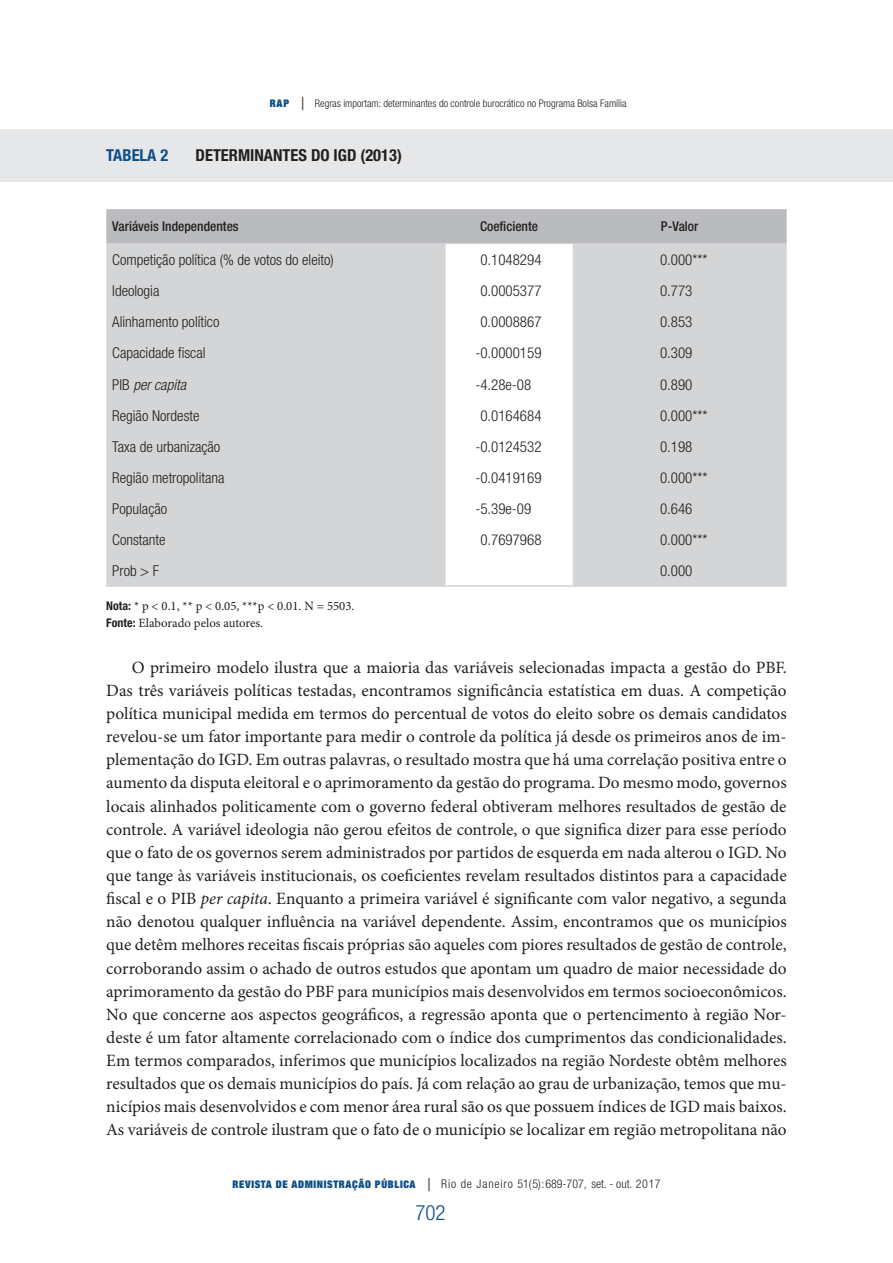
<style>
.page{position:relative;width:893px;height:1263px;background:#fff}
.page>*{position:absolute;margin:0;border:0;box-sizing:border-box;transform-origin:0 0}
.t1{font:300 condensed 21px "Helvetica Neue LT Std";color:#0c4f89}
.texto_3{font:17.25px/23.1px "Minion Pro";color:#231f20;text-align:justify}
.tit_tab{font:700 condensed 16.5px "Helvetica Neue LT Std";color:#231f20}
.tit_tab-2{font:700 condensed 16.5px "Helvetica Neue LT Std";color:#0c4f89}
.TEXTO_TAB{font:300 condensed 15px "Helvetica Neue LT Std";color:#231f20}
.TEXTO_TAB-2{font:italic 300 condensed 15px "Helvetica Neue LT Std";color:#231f20}
.GARGANTA{font:500 condensed 13.5px "Helvetica Neue LT Std";color:#231f20}
.fonte{font:12.75px "Minion Pro";color:#231f20}
.t2{font:300 condensed 12px "Helvetica Neue LT Std";letter-spacing:.07em;color:#231f20}
.t3{font:300 condensed 10.5px "Helvetica Neue LT Std";color:#231f20}
.s1{font-family:"Helvetica Neue";font-weight:900;font-stretch:expanded;color:#0c4f89}
.s2{font-size:18px}
.s3{font-style:normal}
.s4{font-family:"Helvetica Neue LT Std";font-weight:700;font-stretch:condensed;font-size:12px}
.s5{font-style:italic}
.s6{font-family:"Helvetica Neue";font-weight:900;font-stretch:expanded;font-size:10.5px;color:#0c4f89}
</style>
<div class="page">
<div style="left:0;top:129px;width:893px;height:52px;background:#e6e7e9"></div>
<div style="left:106px;top:209px;width:681px;height:35px;background:#babbbe"></div>
<svg style="left:106px;top:244px;width:681px;height:341px;fill:#d4d5d7"></svg>
<hr style="left:106px;top:585px;width:340px;height:2px;background:#d1d2d4">
<hr style="left:446px;top:585px;width:127px;height:2px;background:#d1d2d4">
<hr style="left:573px;top:585px;width:214px;height:2px;background:#d1d2d4">
<p class="t3" style="left:270px;top:98px;width:358px"><span class="s1">RAP</span> <span class="s2">|</span> Regras importam: determinantes do controle burocrático no Programa Bolsa Família</p>
<p class="tit_tab-2" style="left:106px;top:145px;width:63px">TABELA 2</p>
<p class="tit_tab" style="left:196px;top:145px;width:208px">DETERMINANTES DO IGD (2013)</p>
<p class="GARGANTA" style="left:112px;top:218px;width:128px">Variáveis Independentes</p>
<p class="GARGANTA" style="left:480px;top:218px;width:59px">Coeficiente</p>
<p class="GARGANTA" style="left:661px;top:218px;width:39px">P-Valor</p>
<p class="TEXTO_TAB" style="left:112px;top:251px;width:223px">Competição política (% de votos do eleito)</p>
<p class="TEXTO_TAB" style="left:480px;top:251px;width:63px">0.1048294</p>
<p class="TEXTO_TAB" style="left:660px;top:251px;width:49px">0.000***</p>
<p class="TEXTO_TAB" style="left:112px;top:282px;width:49px">Ideologia</p>
<p class="TEXTO_TAB" style="left:480px;top:282px;width:63px">0.0005377</p>
<p class="TEXTO_TAB" style="left:660px;top:282px;width:34px">0.773</p>
<p class="TEXTO_TAB" style="left:112px;top:313px;width:109px">Alinhamento político</p>
<p class="TEXTO_TAB" style="left:480px;top:313px;width:63px">0.0008867</p>
<p class="TEXTO_TAB" style="left:660px;top:313px;width:34px">0.853</p>
<p class="TEXTO_TAB" style="left:112px;top:344px;width:95px">Capacidade fiscal</p>
<p class="TEXTO_TAB" style="left:475px;top:344px;width:68px">-0.0000159</p>
<p class="TEXTO_TAB" style="left:660px;top:344px;width:34px">0.309</p>
<p class="TEXTO_TAB-2" style="left:112px;top:376px;width:75px"><span class="s3">PIB</span> per capita</p>
<p class="TEXTO_TAB" style="left:475px;top:376px;width:57px">-4.28e-08</p>
<p class="TEXTO_TAB" style="left:660px;top:376px;width:34px">0.890</p>
<p class="TEXTO_TAB" style="left:112px;top:407px;width:89px">Região Nordeste</p>
<p class="TEXTO_TAB" style="left:480px;top:407px;width:63px">0.0164684</p>
<p class="TEXTO_TAB" style="left:660px;top:407px;width:49px">0.000***</p>
<p class="TEXTO_TAB" style="left:112px;top:438px;width:109px">Taxa de urbanização</p>
<p class="TEXTO_TAB" style="left:475px;top:438px;width:68px">-0.0124532</p>
<p class="TEXTO_TAB" style="left:660px;top:438px;width:34px">0.198</p>
<p class="TEXTO_TAB" style="left:112px;top:469px;width:114px">Região metropolitana</p>
<p class="TEXTO_TAB" style="left:475px;top:469px;width:68px">-0.0419169</p>
<p class="TEXTO_TAB" style="left:660px;top:469px;width:49px">0.000***</p>
<p class="TEXTO_TAB" style="left:112px;top:500px;width:56px">População</p>
<p class="TEXTO_TAB" style="left:475px;top:500px;width:57px">-5.39e-09</p>
<p class="TEXTO_TAB" style="left:660px;top:500px;width:34px">0.646</p>
<p class="TEXTO_TAB" style="left:112px;top:531px;width:55px">Constante</p>
<p class="TEXTO_TAB" style="left:480px;top:531px;width:63px">0.7697968</p>
<p class="TEXTO_TAB" style="left:660px;top:531px;width:49px">0.000***</p>
<p class="TEXTO_TAB" style="left:112px;top:562px;width:49px">Prob &gt; F</p>
<p class="TEXTO_TAB" style="left:660px;top:562px;width:34px">0.000</p>
<p class="fonte" style="left:106px;top:597px;width:250px"><span class="s4">Nota:</span> * p &lt; 0.1, ** p &lt; 0.05, ***p &lt; 0.01. N = 5503.</p>
<p class="fonte" style="left:106px;top:614px;width:158px"><span class="s4">Fonte:</span> Elaborado pelos autores.</p>
<p class="texto_3" style="left:106px;top:656px;width:682px;text-indent:26px">O primeiro modelo ilustra que a maioria das variáveis selecionadas impacta a gestão do PBF.<br>Das três variáveis políticas testadas, encontramos significância estatística em duas. A competição política municipal medida em termos do percentual de votos do eleito sobre os demais candidatos revelou-se um fator importante para medir o controle da política já desde os primeiros anos de im&shy;plementação do IGD. Em outras palavras, o resultado mostra que há uma correlação positiva entre o aumento da disputa eleitoral e o aprimoramento da gestão do programa. Do mesmo modo, governos locais alinhados politicamente com o governo federal obtiveram melhores resultados de gestão de controle. A variável ideologia não gerou efeitos de controle, o que significa dizer para esse período que o fato de os governos serem administrados por partidos de esquerda em nada alterou o IGD. No que tange às variáveis institucionais, os coeficientes revelam resultados distintos para a capacidade fiscal e o PIB <span class="s5">per capita</span>. Enquanto a primeira variável é significante com valor negativo, a segunda não denotou qualquer influência na variável dependente. Assim, encontramos que os municípios que detêm melhores receitas fiscais próprias são aqueles com piores resultados de gestão de controle, corroborando assim o achado de outros estudos que apontam um quadro de maior necessidade do aprimoramento da gestão do PBF para municípios mais desenvolvidos em termos socioeconômicos.<br>No que concerne aos aspectos geográficos, a regressão aponta que o pertencimento à região Nor&shy;deste é um fator altamente correlacionado com o índice dos cumprimentos das condicionalidades.<br>Em termos comparados, inferimos que municípios localizados na região Nordeste obtêm melhores resultados que os demais municípios do país. Já com relação ao grau de urbanização, temos que mu&shy;nicípios mais desenvolvidos e com menor área rural são os que possuem índices de IGD mais baixos.<br>As variáveis de controle ilustram que o fato de o município se localizar em região metropolitana não</p>
<p class="t2" style="left:233px;top:1176px;width:429px"><span class="s6">REVISTA DE ADMINISTRAÇÃO PÚBLICA</span> <span class="s2">|</span> Rio de Janeiro 51(5):689-707, set. - out. 2017</p>
<p class="t1" style="left:415px;top:1200px;width:32px">702</p>
</div>
